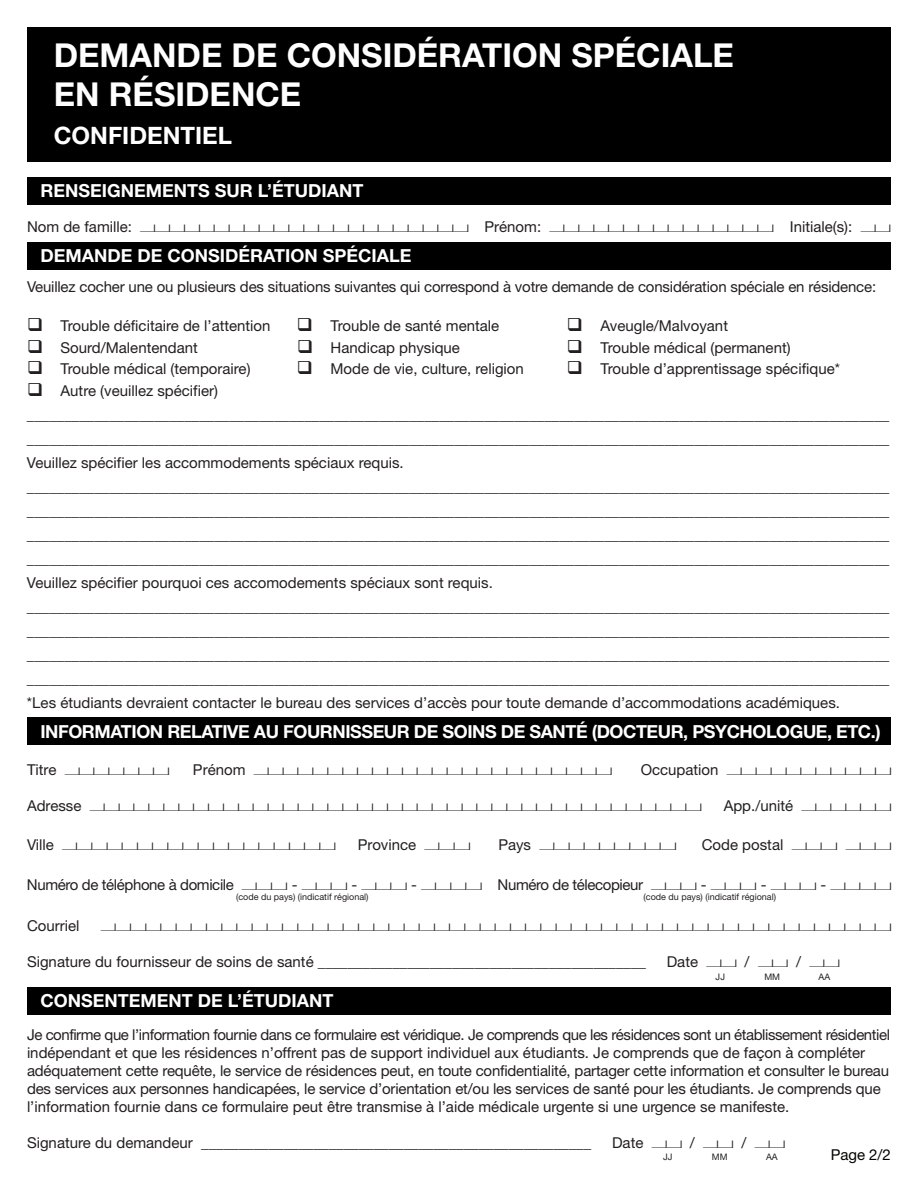
<style>
.page{position:relative;width:918px;height:1188px;background:#fff}
.page>*{position:absolute;margin:0;border:0;box-sizing:border-box;transform-origin:0 0}
.t1{font:700 33px/39.6px "Helvetica Neue";color:#fff}
.t2{font:700 24px "Helvetica Neue";color:#fff}
.t3{font:700 18px "Helvetica Neue";color:#fff}
.t4{font:700 18px "Helvetica Neue";letter-spacing:-.025em;color:#fff}
.t5{font:15px/24px "Helvetica Neue";color:#231f20}
.t6{font:15px "Helvetica Neue";letter-spacing:-.025em;color:#231f20}
.t7{font:15px "Helvetica Neue";color:#040503}
.t8{font:9px "Helvetica Neue";color:#231f20}
</style>
<div class="page">
<div style="left:27px;top:27px;width:864px;height:135px;background:#000"></div>
<div style="left:27px;top:242px;width:864px;height:27px;background:#000"></div>
<div style="left:27px;top:178px;width:864px;height:27px;background:#000"></div>
<div style="left:27px;top:987px;width:864px;height:27px;background:#000"></div>
<div style="left:27px;top:718px;width:864px;height:27px;background:#000"></div>
<h1 class="t1" style="left:54px;top:35px;width:682px">DEMANDE DE CONSIDÉRATION SPÉCIALE<br>EN RÉSIDENCE</h1>
<h2 class="t2" style="left:54px;top:121px;width:180px">CONFIDENTIEL</h2>
<p class="t3" style="left:40px;top:180px;width:325px">RENSEIGNEMENTS SUR L’ÉTUDIANT</p>
<p class="t5" style="left:27px;top:215px;width:107px">Nom de famille:</p>
<p class="t5" style="left:485px;top:215px;width:58px">Prénom:</p>
<p class="t5" style="left:790px;top:215px;width:64px">Initiale(s):</p>
<p class="t3" style="left:40px;top:244px;width:372px">DEMANDE DE CONSIDÉRATION SPÉCIALE</p>
<p class="t5" style="left:27px;top:274px;width:851px">Veuillez cocher une ou plusieurs des situations suivantes qui correspond à votre demande de considération spéciale en résidence:</p>
<p class="t5" style="left:27px;top:314px;width:245px">❑ Trouble déficitaire de l’attention</p>
<p class="t5" style="left:297px;top:314px;width:204px">❑ Trouble de santé mentale</p>
<p class="t5" style="left:567px;top:314px;width:163px">❑ Aveugle/Malvoyant</p>
<p class="t5" style="left:27px;top:335px;width:172px">❑ Sourd/Malentendant</p>
<p class="t5" style="left:297px;top:335px;width:165px">❑ Handicap physique</p>
<p class="t5" style="left:567px;top:335px;width:225px">❑ Trouble médical (permanent)</p>
<p class="t5" style="left:27px;top:357px;width:225px">❑ Trouble médical (temporaire)</p>
<p class="t5" style="left:297px;top:357px;width:228px">❑ Mode de vie, culture, religion</p>
<p class="t5" style="left:567px;top:357px;width:275px">❑ Trouble d’apprentissage spécifique*</p>
<p class="t5" style="left:27px;top:378px;width:864px">❑ Autre (veuillez spécifier) ___________________________________________________________________________________________________________________ ___________________________________________________________________________________________________________________ Veuillez spécifier les accommodements spéciaux requis. ___________________________________________________________________________________________________________________ ___________________________________________________________________________________________________________________ ___________________________________________________________________________________________________________________ ___________________________________________________________________________________________________________________ Veuillez spécifier pourquoi ces accomodements spéciaux sont requis. ___________________________________________________________________________________________________________________ ___________________________________________________________________________________________________________________ ___________________________________________________________________________________________________________________ ___________________________________________________________________________________________________________________ *Les étudiants devraient contacter le bureau des services d’accès pour toute demande d’accommodations académiques.</p>
<p class="t4" style="left:40px;top:721px;width:842px">INFORMATION RELATIVE AU FOURNISSEUR DE SOINS DE SANTÉ (DOCTEUR, PSYCHOLOGUE, ETC.)</p>
<p class="t5" style="left:27px;top:757px;width:31px">Titre</p>
<p class="t5" style="left:193px;top:757px;width:54px">Prénom</p>
<p class="t5" style="left:641px;top:757px;width:79px">Occupation</p>
<p class="t5" style="left:27px;top:793px;width:56px">Adresse</p>
<p class="t5" style="left:724px;top:793px;width:71px">App./unité</p>
<p class="t5" style="left:27px;top:833px;width:28px">Ville</p>
<p class="t5" style="left:358px;top:833px;width:60px">Province</p>
<p class="t5" style="left:498px;top:833px;width:34px">Pays</p>
<p class="t5" style="left:702px;top:833px;width:83px">Code postal</p>
<p class="t6" style="left:27px;top:875px;width:208px">Numéro de téléphone à domicile</p>
<p class="t5" style="left:292px;top:872px;width:7px">-</p>
<p class="t5" style="left:351px;top:872px;width:7px">-</p>
<p class="t5" style="left:411px;top:872px;width:7px">-</p>
<p class="t6" style="left:498px;top:875px;width:147px">Numéro de télecopieur</p>
<p class="t5" style="left:701px;top:872px;width:7px">-</p>
<p class="t5" style="left:761px;top:872px;width:7px">-</p>
<p class="t5" style="left:820px;top:872px;width:7px">-</p>
<p class="t8" style="left:236px;top:892px;width:134px">(code du pays) (indicatif régional)</p>
<p class="t8" style="left:644px;top:892px;width:134px">(code du pays) (indicatif régional)</p>
<p class="t5" style="left:27px;top:913px;width:54px">Courriel</p>
<p class="t5" style="left:27px;top:949px;width:620px">Signature du fournisseur de soins de santé ____________________________________________</p>
<p class="t5" style="left:667px;top:949px;width:33px">Date</p>
<p class="t5" style="left:745px;top:949px;width:6px">/</p>
<p class="t5" style="left:796px;top:949px;width:6px">/</p>
<p class="t3" style="left:40px;top:989px;width:295px">CONSENTEMENT DE L’ÉTUDIANT</p>
<p class="t8" style="left:716px;top:971px;width:11px">JJ</p>
<p class="t8" style="left:764px;top:971px;width:17px">MM</p>
<p class="t8" style="left:819px;top:971px;width:13px">AA</p>
<p class="t5" style="left:27px;top:1025px;width:865px;line-height:18px">Je confirme que l’information fournie dans ce formulaire est véridique. Je comprends que les résidences sont un établissement résidentiel indépendant et que les résidences n’offrent pas de support individuel aux étudiants. Je comprends que de façon à compléter adéquatement cette requête, le service de résidences peut, en toute confidentialité, partager cette information et consulter le bureau des services aux personnes handicapées, le service d’orientation et/ou les services de santé pour les étudiants. Je comprends que l’information fournie dans ce formulaire peut être transmise à l’aide médicale urgente si une urgence se manifeste.</p>
<p class="t5" style="left:27px;top:1130px;width:566px">Signature du demandeur ____________________________________________________</p>
<p class="t5" style="left:612px;top:1130px;width:33px">Date</p>
<p class="t5" style="left:690px;top:1130px;width:6px">/</p>
<p class="t5" style="left:741px;top:1130px;width:6px">/</p>
<p class="t8" style="left:663px;top:1152px;width:11px">JJ</p>
<p class="t8" style="left:712px;top:1152px;width:17px">MM</p>
<p class="t8" style="left:766px;top:1152px;width:13px">AA</p>
<p class="t7" style="left:831px;top:1145px;width:62px">Page 2/2</p>
</div>
